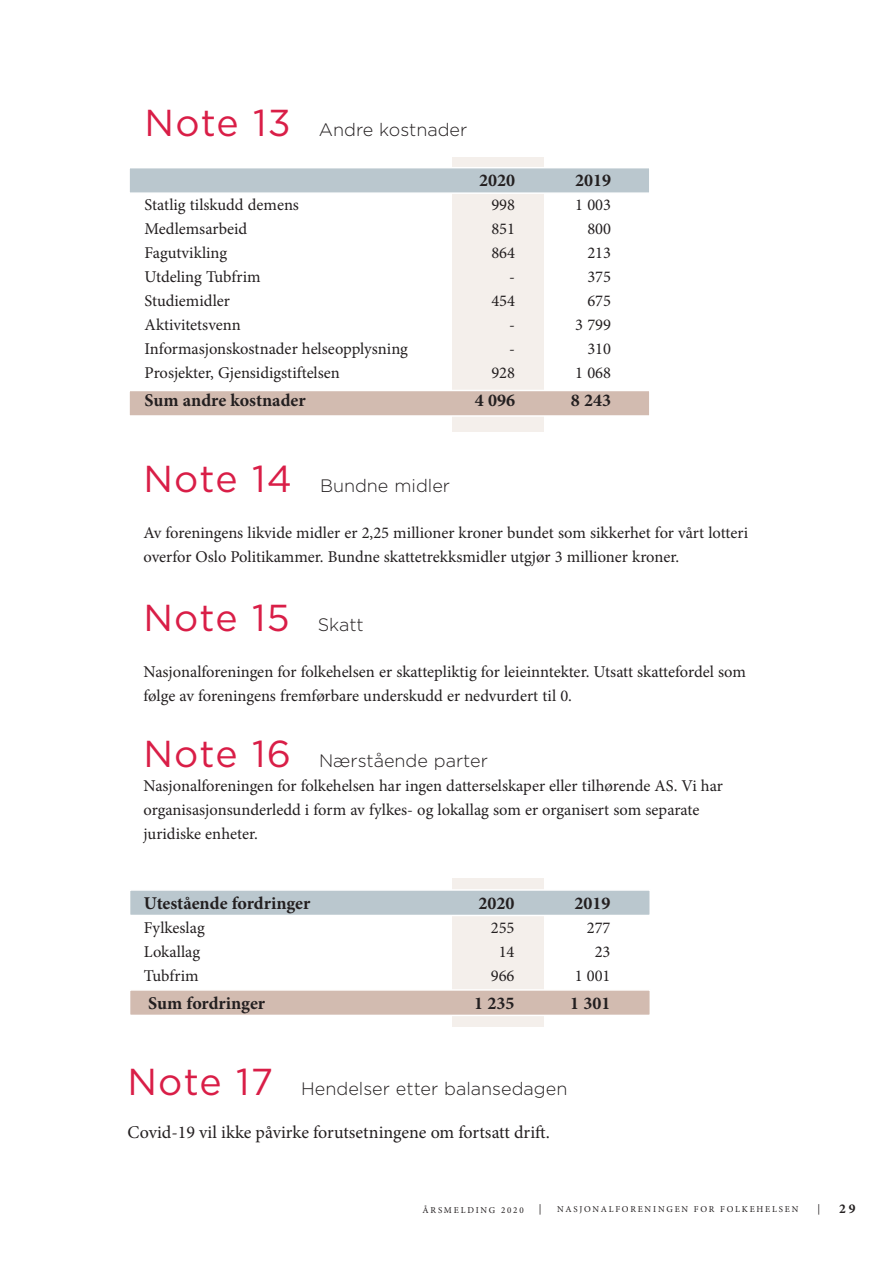
<style>
.page{position:relative;width:893px;height:1263px;background:#fff}
.page>*{position:absolute;margin:0;border:0;box-sizing:border-box;transform-origin:0 0}
.ingress{font:37.5px "Gotham";letter-spacing:.03em;color:#d91e47}
.ingress-2{font:300 18px "Gotham";color:#231f20}
.Regnskap_mellomsum{font:700 18px "Minion Pro";color:#231f20}
.t1{font:18px "Minion Pro";color:#231f20}
.regnskap_brød{font:16.5px/24px "Minion Pro";color:#231f20}
.t2{font:700 13.5px "Minion Pro";color:#231f20}
.t3{font:10.5px "Minion Pro";color:#231f20}
.t4{font:9px "Minion Pro";letter-spacing:.2em;color:#231f20}
.s1{font-weight:400;font-size:37.5px;color:#d91e47}
.s2{font-weight:300;font-size:18px;color:#231f20}
</style>
<div class="page">
<div style="left:453px;top:157px;width:91px;height:275px;background:#f4efeb"></div>
<div style="left:128px;top:390px;width:523px;height:27px;background:#d2bbb0;border:2px solid #fff"></div>
<div style="left:128px;top:167px;width:522px;height:27px;background:#bac7ce;border:2px solid #fff"></div>
<div style="left:452px;top:879px;width:91px;height:148px;background:#f4efeb"></div>
<div style="left:129px;top:989px;width:522px;height:27px;background:#d2bbb0;border:2px solid #fff"></div>
<div style="left:129px;top:889px;width:522px;height:27px;background:#bac7ce;border:2px solid #fff"></div>
<p class="ingress-2" style="left:145px;top:119px;width:324px"><span class="s1">Note 13</span> Andre kostnader</p>
<p class="Regnskap_mellomsum" style="left:479px;top:168px;width:37px">2020</p>
<p class="Regnskap_mellomsum" style="left:575px;top:168px;width:37px">2019</p>
<p class="regnskap_brød" style="left:145px;top:193px;width:156px">Statlig tilskudd demens</p>
<p class="regnskap_brød" style="left:491px;top:193px;width:25px">998</p>
<p class="regnskap_brød" style="left:575px;top:193px;width:37px">1 003</p>
<p class="regnskap_brød" style="left:145px;top:217px;width:104px">Medlemsarbeid</p>
<p class="regnskap_brød" style="left:491px;top:217px;width:25px">851</p>
<p class="regnskap_brød" style="left:587px;top:217px;width:25px">800</p>
<p class="regnskap_brød" style="left:145px;top:241px;width:84px">Fagutvikling</p>
<p class="regnskap_brød" style="left:491px;top:241px;width:25px">864</p>
<p class="regnskap_brød" style="left:587px;top:241px;width:25px">213</p>
<p class="regnskap_brød" style="left:145px;top:265px;width:118px">Utdeling Tubfrim</p>
<p class="regnskap_brød" style="left:509px;top:265px;width:7px">-</p>
<p class="regnskap_brød" style="left:587px;top:265px;width:25px">375</p>
<p class="regnskap_brød" style="left:145px;top:289px;width:87px">Studiemidler</p>
<p class="regnskap_brød" style="left:491px;top:289px;width:25px">454</p>
<p class="regnskap_brød" style="left:587px;top:289px;width:25px">675</p>
<p class="regnskap_brød" style="left:145px;top:313px;width:98px">Aktivitetsvenn</p>
<p class="regnskap_brød" style="left:509px;top:313px;width:7px">-</p>
<p class="regnskap_brød" style="left:575px;top:313px;width:37px">3 799</p>
<p class="regnskap_brød" style="left:145px;top:337px;width:265px">Informasjonskostnader helseopplysning</p>
<p class="regnskap_brød" style="left:509px;top:337px;width:7px">-</p>
<p class="regnskap_brød" style="left:587px;top:337px;width:25px">310</p>
<p class="regnskap_brød" style="left:145px;top:361px;width:197px">Prosjekter, Gjensidigstiftelsen</p>
<p class="regnskap_brød" style="left:491px;top:361px;width:25px">928</p>
<p class="regnskap_brød" style="left:575px;top:361px;width:37px">1 068</p>
<p class="Regnskap_mellomsum" style="left:145px;top:388px;width:163px">Sum andre kostnader</p>
<p class="Regnskap_mellomsum" style="left:475px;top:388px;width:42px">4 096</p>
<p class="Regnskap_mellomsum" style="left:571px;top:388px;width:42px">8 243</p>
<p class="ingress-2" style="left:144px;top:475px;width:308px"><span class="s1">Note 14</span> Bundne midler</p>
<p class="regnskap_brød" style="left:144px;top:521px;width:606px">Av foreningens likvide midler er 2,25 millioner kroner bundet som sikkerhet for vårt lotteri overfor Oslo Politikammer. Bundne skattetrekksmidler utgjør 3 millioner kroner.</p>
<p class="ingress" style="left:144px;top:594px;width:222px">Note 15 <span class="s2">Skatt</span></p>
<p class="regnskap_brød" style="left:144px;top:659px;width:604px">Nasjonalforeningen for folkehelsen er skattepliktig for leieinntekter. Utsatt skattefordel som følge av foreningens fremførbare underskudd er nedvurdert til 0.</p>
<p class="ingress-2" style="left:144px;top:749px;width:346px"><span class="s1">Note 16</span> Nærstående parter</p>
<p class="regnskap_brød" style="left:144px;top:774px;width:581px">Nasjonalforeningen for folkehelsen har ingen datterselskaper eller tilhørende AS. Vi har organisasjonsunderledd i form av fylkes- og lokallag som er organisert som separate juridiske enheter.</p>
<p class="Regnskap_mellomsum" style="left:144px;top:890px;width:168px">Utestående fordringer</p>
<p class="Regnskap_mellomsum" style="left:478px;top:890px;width:37px">2020</p>
<p class="Regnskap_mellomsum" style="left:574px;top:890px;width:37px">2019</p>
<p class="regnskap_brød" style="left:144px;top:915px;width:62px">Fylkeslag</p>
<p class="regnskap_brød" style="left:491px;top:915px;width:25px">255</p>
<p class="regnskap_brød" style="left:587px;top:915px;width:25px">277</p>
<p class="regnskap_brød" style="left:144px;top:939px;width:58px">Lokallag</p>
<p class="regnskap_brød" style="left:499px;top:939px;width:17px">14</p>
<p class="regnskap_brød" style="left:595px;top:939px;width:17px">23</p>
<p class="regnskap_brød" style="left:144px;top:963px;width:56px">Tubfrim</p>
<p class="regnskap_brød" style="left:491px;top:963px;width:25px">966</p>
<p class="regnskap_brød" style="left:575px;top:963px;width:37px">1 001</p>
<p class="Regnskap_mellomsum" style="left:148px;top:990px;width:118px">Sum fordringer</p>
<p class="Regnskap_mellomsum" style="left:474px;top:990px;width:42px">1 235</p>
<p class="Regnskap_mellomsum" style="left:570px;top:990px;width:42px">1 301</p>
<p class="ingress-2" style="left:128px;top:1077px;width:441px"><span class="s1">Note 17</span> Hendelser etter balansedagen</p>
<p class="t1" style="left:128px;top:1121px;width:424px">Covid-19 vil ikke påvirke forutsetningene om fortsatt drift.</p>
<p class="t4" style="left:423px;top:1204px;width:103px">ÅRSMELDING 2020</p>
<p class="t3" style="left:539px;top:1202px;width:4px">|</p>
<p class="t4" style="left:557px;top:1203px;width:243px">NASJONALFORENINGEN FOR FOLKEHELSEN</p>
<p class="t3" style="left:817px;top:1202px;width:4px">|</p>
<p class="t2" style="left:839px;top:1199px;width:18px">29</p>
</div>
